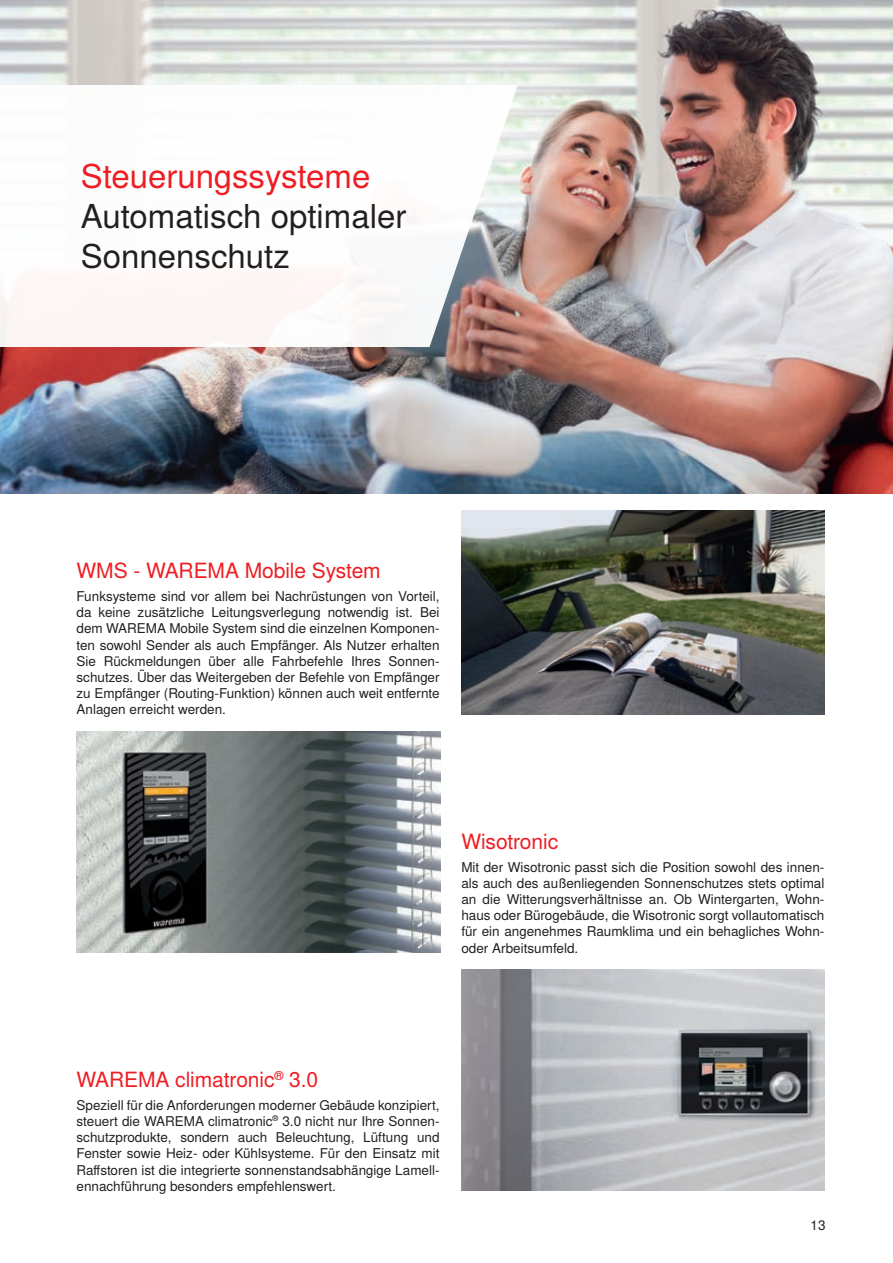
<style>
.page{position:relative;width:893px;height:1263px;background:#fff}
.page>*{position:absolute;margin:0;border:0;box-sizing:border-box;transform-origin:0 0}
.t1{font:33px/39.6px "Nimbus San LOT";color:#231f20}
.t2{font:33px "Nimbus San LOT";color:#ee1d23}
.t3{font:21px "Nimbus San LOT";letter-spacing:-.005em;color:#ee1d23}
.t4{font:13.5px/16.2px "Nimbus San LOT";color:#231f20;text-align:justify}
</style>
<div class="page">
<img style="left:461px;top:510px;width:364px;height:204px">
<img style="left:77px;top:731px;width:363px;height:221px">
<img style="left:461px;top:969px;width:364px;height:222px">
<img style="left:0;top:0;width:893px;height:493px">
<svg style="left:0;top:85px;width:518px;height:262px"></svg>
<h1 class="t2" style="left:81px;top:157px;width:291px">Steuerungssysteme</h1>
<h1 class="t1" style="left:81px;top:197px;width:327px">Automatisch optimaler<br>Sonnenschutz</h1>
<h2 class="t3" style="left:77px;top:558px;width:306px">WMS - WAREMA Mobile System</h2>
<p class="t4" style="left:77px;top:588px;width:365px">Funksysteme sind vor allem bei Nachrüstungen von Vorteil, da keine zusätzliche Leitungsverlegung notwendig ist. Bei dem WAREMA Mobile System sind die einzelnen Komponen&shy;ten sowohl Sender als auch Empfänger. Als Nutzer erhalten Sie Rückmeldungen über alle Fahrbefehle Ihres Sonnen&shy;schutzes. Über das Weitergeben der Befehle von Empfänger zu Empfänger (Routing-Funktion) können auch weit entfernte Anlagen erreicht werden.</p>
<h2 class="t3" style="left:461px;top:829px;width:98px">Wisotronic</h2>
<p class="t4" style="left:461px;top:859px;width:365px">Mit der Wisotronic passt sich die Position sowohl des innen&shy;als auch des außenliegenden Sonnenschutzes stets optimal an die Witterungsverhältnisse an. Ob Wintergarten, Wohn&shy;haus oder Bürogebäude, die Wisotronic sorgt vollautomatisch für ein angenehmes Raumklima und ein behagliches Wohn&shy;oder Arbeitsumfeld.</p>
<h2 class="t3" style="left:77px;top:1067px;width:243px">WAREMA climatronic<sup>®</sup> 3.0</h2>
<p class="t4" style="left:77px;top:1097px;width:365px">Speziell für die Anforderungen moderner Gebäude konzipiert, steuert die WAREMA climatronic<sup>®</sup> 3.0 nicht nur Ihre Sonnen&shy;schutzprodukte, sondern auch Beleuchtung, Lüftung und Fenster sowie Heiz- oder Kühlsysteme. Für den Einsatz mit Raffstoren ist die integrierte sonnenstandsabhängige Lamell&shy;ennachführung besonders empfehlenswert.</p>
<p class="t4" style="left:811px;top:1217px;width:17px">13</p>
</div>
